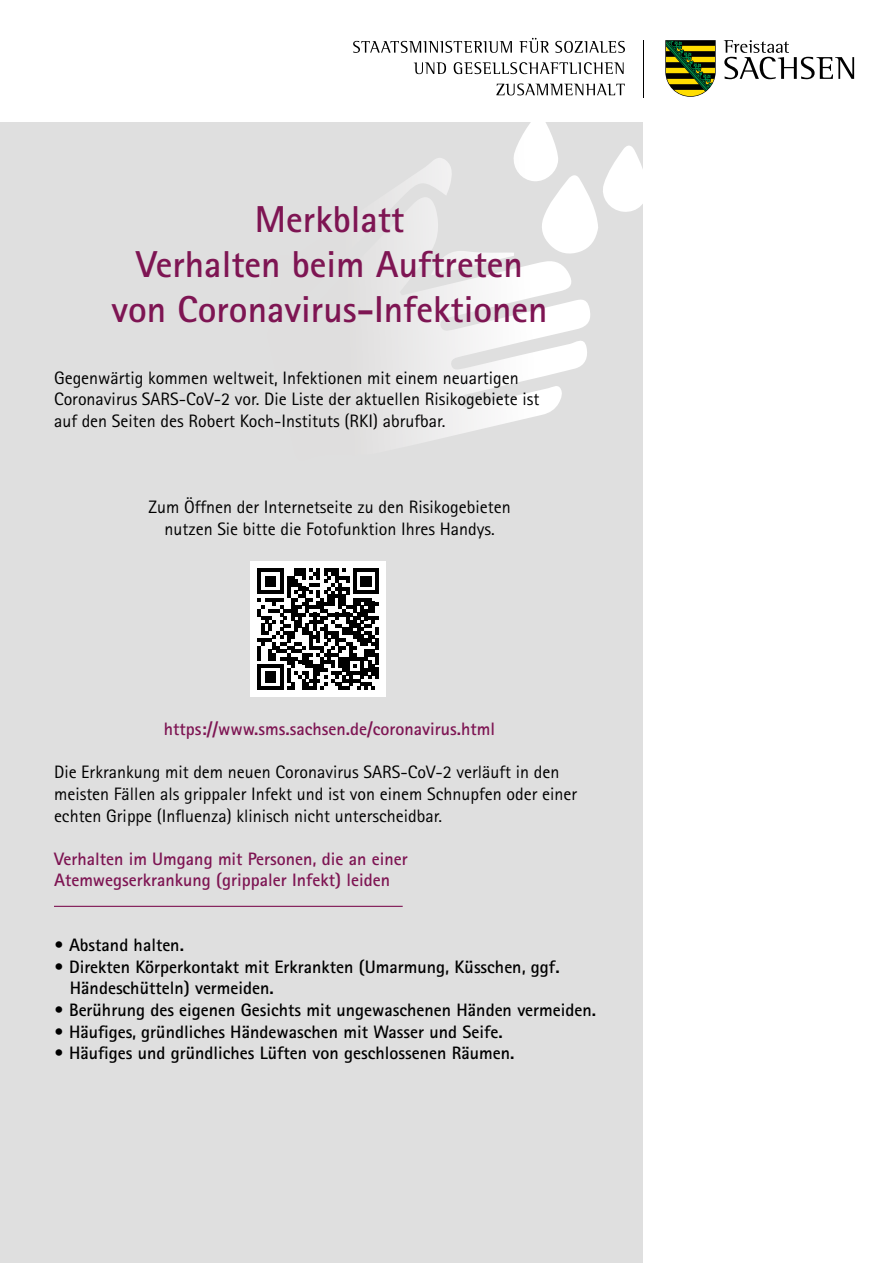
<style>
.page{position:relative;width:893px;height:1263px;background:#fff}
.page>*{position:absolute;margin:0;border:0;box-sizing:border-box;transform-origin:0 0}
.t1{font:700 37.5px/45px "Rotis Sans Serif Std";color:#7e1553;text-align:center}
.t2{font:18px/21.6px "Rotis Sans Serif Std";color:#000}
.t3{font:700 18px/21.6px "Rotis Sans Serif Std";color:#000}
.t4{font:700 18px/21.6px "Rotis Sans Serif Std";color:#7e1553}
</style>
<div class="page">
<div style="left:0;top:122px;width:643px;height:1141px;background:#dfdfdf"></div>
<svg style="left:409px;top:315px;width:181px;height:129px"></svg>
<svg style="left:403px;top:122px;width:240px;height:193px"></svg>
<svg style="left:724px;top:40px;width:130px;height:39px"></svg>
<svg style="left:665px;top:40px;width:51px;height:57px;background:#697126"></svg>
<hr style="left:643px;top:40px;width:1px;height:58px;background:#000">
<svg style="left:353px;top:41px;width:159px;height:12px"></svg>
<svg style="left:519px;top:38px;width:30px;height:15px"></svg>
<svg style="left:555px;top:41px;width:70px;height:12px"></svg>
<svg style="left:414px;top:62px;width:32px;height:12px"></svg>
<svg style="left:454px;top:62px;width:170px;height:12px"></svg>
<svg style="left:496px;top:83px;width:129px;height:12px"></svg>
<div style="left:250px;top:561px;width:136px;height:136px;background:#fff"></div>
<svg style="left:258px;top:569px;width:121px;height:121px"></svg>
<hr style="left:375px;top:638px;width:4px;height:11px;background:#000">
<hr style="left:375px;top:653px;width:4px;height:11px;background:#000">
<hr style="left:375px;top:668px;width:4px;height:11px;background:#000">
<hr style="left:54px;top:906px;width:349px;height:1px;background:#7e1553">
<h1 class="t1" style="left:112px;top:196px;width:438px">Merkblatt<br>Verhalten beim Auftreten von Coronavirus-Infektionen</h1>
<p class="t2" style="left:54px;top:366px;width:487px">Gegenwärtig kommen weltweit, Infektionen mit einem neuartigen<br>Coronavirus SARS-CoV-2 vor. Die Liste der aktuellen Risikogebiete ist auf den Seiten des Robert Koch-Instituts (RKI) abrufbar.</p>
<p class="t2" style="left:148px;top:496px;width:364px;text-align:center">Zum Öffnen der Internetseite zu den Risikogebieten nutzen Sie bitte die Fotofunktion Ihres Handys.</p>
<p class="t4" style="left:164px;top:718px;width:333px">https://www.sms.sachsen.de/coronavirus.html</p>
<p class="t2" style="left:54px;top:761px;width:525px">Die Erkrankung mit dem neuen Coronavirus SARS-CoV-2 verläuft in den meisten Fällen als grippaler Infekt und ist von einem Schnupfen oder einer echten Grippe (Influenza) klinisch nicht unterscheidbar.</p>
<p class="t4" style="left:54px;top:847px;width:355px">Verhalten im Umgang mit Personen, die an einer<br>Atemwegserkrankung (grippaler Infekt) leiden</p>
<p class="t3" style="left:54px;top:934px;width:131px">• Abstand halten.</p>
<p class="t3" style="left:70px;top:955px;width:491px;text-indent:-16px">• Direkten Körperkontakt mit Erkrankten (Umarmung, Küsschen, ggf.<br>Händeschütteln) vermeiden.</p>
<p class="t3" style="left:54px;top:999px;width:544px">• Berührung des eigenen Gesichts mit ungewaschenen Händen vermeiden.</p>
<p class="t3" style="left:54px;top:1020px;width:450px">• Häufiges, gründliches Händewaschen mit Wasser und Seife.</p>
<p class="t3" style="left:54px;top:1042px;width:462px">• Häufiges und gründliches Lüften von geschlossenen Räumen.</p>
</div>
